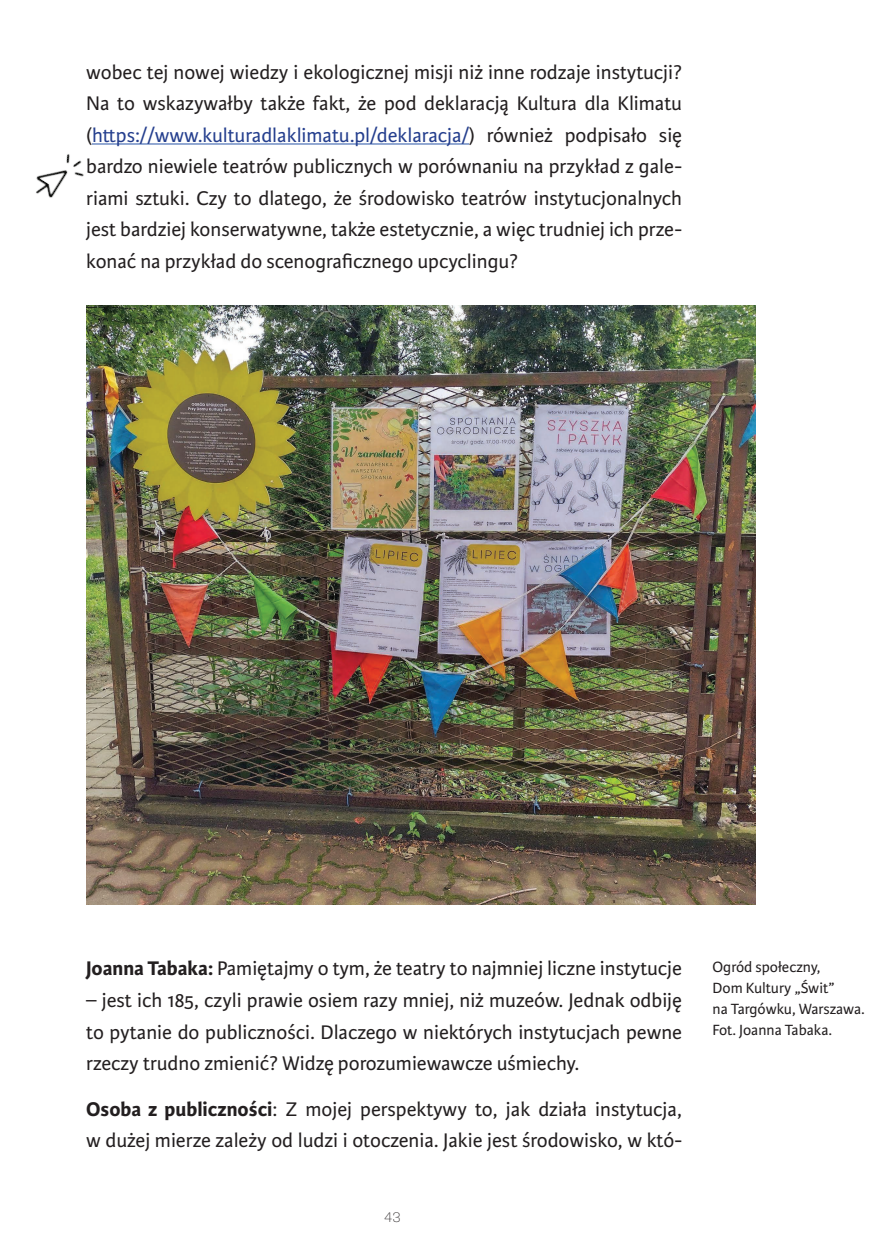
<style>
.page{position:relative;width:874px;height:1241px;background:#fff}
.page>*{position:absolute;margin:0;border:0;box-sizing:border-box;transform-origin:0 0}
.t1{font:21px/31.5px "Karmina Sans";color:#231f20;text-align:justify}
.t2{font:15.75px/21px "Karmina Sans";color:#231f20}
.t3{font:200 14px "Aglet Mono";color:#231f20}
.s1{color:#253f8e}
.s2{font-weight:700}
</style>
<div class="page">
<hr style="left:92px;top:143px;width:377px;height:1px;background:#325caa">
<img style="left:86px;top:305px;width:669px;height:599px">
<img style="left:36px;top:143px;width:58px;height:55px">
<p class="t1" style="left:86px;top:57px;width:597px">wobec tej nowej wiedzy i ekologicznej misji niż inne rodzaje instytucji?<br>Na to wskazywałby także fakt, że pod deklaracją Kultura dla Klimatu (<span class="s1">https://www.kulturadlaklimatu.pl/deklaracja/</span>) również podpisało się bardzo niewiele teatrów publicznych w porównaniu na przykład z gale&shy;riami sztuki. Czy to dlatego, że środowisko teatrów instytucjonalnych jest bardziej konserwatywne, także estetycznie, a więc trudniej ich prze&shy;konać na przykład do scenograficznego upcyclingu?</p>
<p class="t1" style="left:86px;top:953px;width:597px"><span class="s2">Joanna Tabaka:</span> Pamiętajmy o tym, że teatry to najmniej liczne instytucje</p>
<p class="t1" style="left:86px;top:984px;width:597px">– jest ich 185, czyli prawie osiem razy mniej, niż muzeów. Jednak odbiję to pytanie do publiczności. Dlaczego w niektórych instytucjach pewne rzeczy trudno zmienić? Widzę porozumiewawcze uśmiechy.</p>
<p class="t1" style="left:86px;top:1093px;width:597px"><span class="s2">Osoba z publiczności</span>: Z mojej perspektywy to, jak działa instytucja, w dużej mierze zależy od ludzi i otoczenia. Jakie jest środowisko, w któ-</p>
<p class="t3" style="left:384px;top:1209px;width:18px">43</p>
<p class="t2" style="left:712px;top:956px;width:153px">Ogród społeczny,<br>Dom Kultury „Świt”<br>na Targówku, Warszawa.<br>Fot. Joanna Tabaka.</p>
</div>
